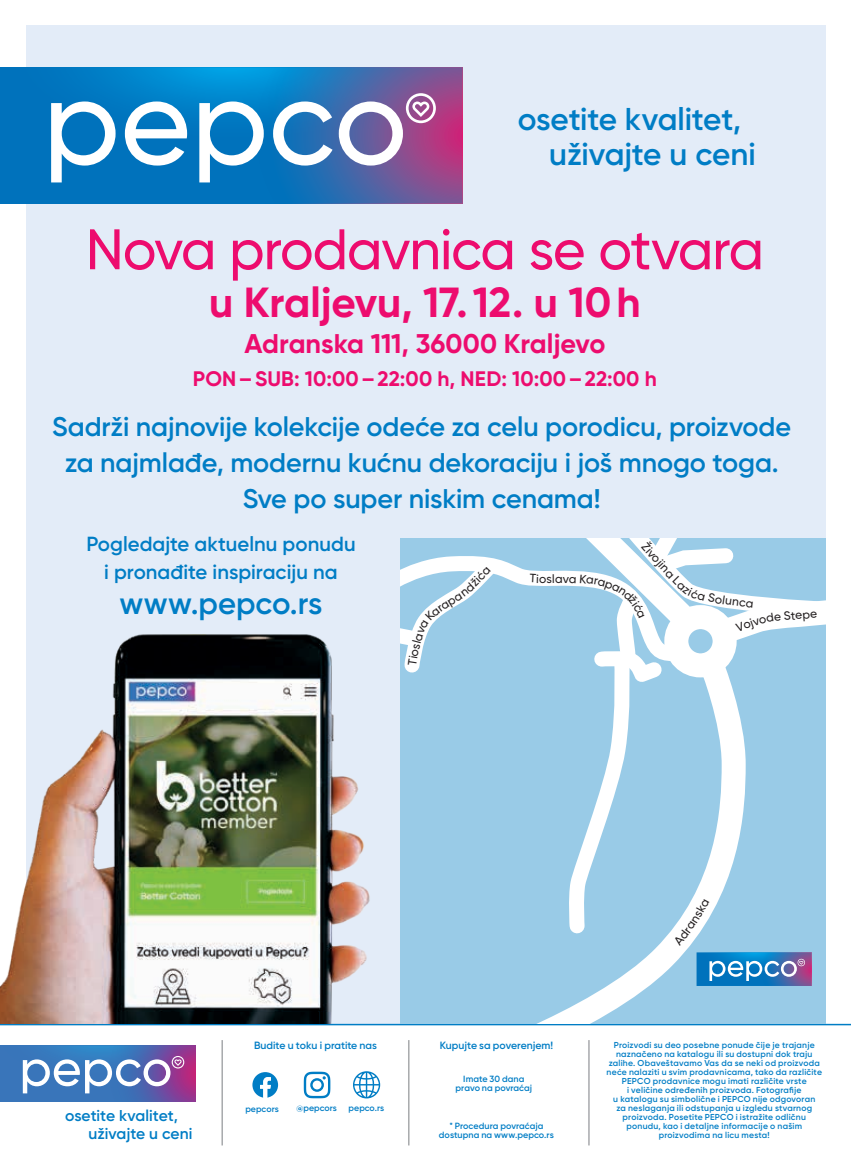
<style>
.page{position:relative;width:851px;height:1170px;background:#fff}
.page>*{position:absolute;margin:0;border:0;box-sizing:border-box;transform-origin:0 0}
.t1{font:500 57px "Gilroy";letter-spacing:-.02em;color:#ed0c6e}
.t2{font:700 42px "Gilroy";letter-spacing:-.005em;color:#ed0c6e}
.t3{font:600 31.5px/35.2px "Gilroy";letter-spacing:-.01em;color:#007dc5}
.t4{font:600 31.05px "Gilroy";letter-spacing:-.005em;color:#007dc5}
.t5{font:600 27px/36px "Gilroy";letter-spacing:-.005em;color:#007dc5;text-align:center}
.t6{font:700 27px "Gilroy";color:#ed0c6e}
.t7{font:700 21px "Gilroy";letter-spacing:.005em;color:#ed0c6e}
.t8{font:600 20.4px/28px "Gilroy";color:#007dc5;text-align:center}
.t9{font:600 15.6px/18.6px "Gilroy";color:#007dc5}
.t10{font:500 12px "Gilroy";color:#231f20}
.t11{font:600 10.5px "Gilroy";letter-spacing:-.005em;color:#007dc5}
.t12{font:600 9px/9px "Gilroy";letter-spacing:.005em;color:#007dc5;text-align:center}
.t13{font:600 8.85px "Gilroy";letter-spacing:.005em;color:#007dc5}
.t14{font:600 8.7px/9px "Gilroy";letter-spacing:.025em;color:#007dc5;text-align:center}
</style>
<div class="page">
<div style="left:26px;top:26px;width:799px;height:998px;background:#e3ecf8"></div>
<div style="left:0;top:67px;width:51px;height:112px;background:#0072bc"></div>
<svg style="left:51px;top:67px;width:411px;height:136px;background:#5087c0"></svg>
<hr style="left:0;top:1023px;width:850px;height:2px;background:#007dc5">
<img style="left:0;top:634px;width:370px;height:389px">
<div style="left:400px;top:538px;width:425px;height:485px;background:#99cbe7"></div>
<svg style="left:539px;top:945px;width:224px;height:78px"></svg>
<svg style="left:696px;top:952px;width:115px;height:33px;background:#4886c1"></svg>
<hr style="left:408px;top:1039px;width:1px;height:106px;background:#a7a9ac">
<hr style="left:221px;top:1039px;width:2px;height:106px;background:#a7a9ac">
<hr style="left:588px;top:1039px;width:1px;height:106px;background:#a7a9ac">
<svg style="left:0;top:1045px;width:195px;height:56px;background:#6880be"></svg>
<svg style="left:353px;top:1071px;width:27px;height:27px"></svg>
<svg style="left:252px;top:1072px;width:26px;height:25px"></svg>
<svg style="left:304px;top:1071px;width:26px;height:27px"></svg>
<svg style="left:400px;top:538px;width:425px;height:407px"></svg>
<h3 class="t3" style="left:549px;top:101px;width:208px;text-indent:-32px">osetite kvalitet, uživajte u ceni</h3>
<h1 class="t1" style="left:86px;top:214px;width:679px">Nova prodavnica se otvara</h1>
<h2 class="t2" style="left:209px;top:276px;width:433px">u Kraljevu, 17.12. u 10h</h2>
<h3 class="t6" style="left:244px;top:327px;width:362px">Adranska 111, 36000 Kraljevo</h3>
<h3 class="t7" style="left:193px;top:366px;width:465px">PON–SUB: 10:00–22:00 h, NED: 10:00–22:00 h</h3>
<h3 class="t5" style="left:52px;top:408px;width:740px">Sadrži najnovije kolekcije odeće za celu porodicu, proizvode za najmlađe, modernu kućnu dekoraciju i još mnogo toga.<br>Sve po super niskim cenama!</h3>
<h3 class="t8" style="left:86px;top:529px;width:271px">Pogledajte aktuelnu ponudu i pronađite inspiraciju na</h3>
<h3 class="t4" style="left:119px;top:584px;width:204px">www.pepco.rs</h3>
<h3 class="t10" style="left:539px;top:571px;width:9px">o</h3>
<h3 class="t10" style="left:562px;top:571px;width:8px">v</h3>
<h3 class="t10" style="left:649px;top:539px;width:24px;rotate:49deg">Živo</h3>
<h3 class="t10" style="left:734px;top:620px;width:25px;rotate:-19deg">Vojv</h3>
<h3 class="t9" style="left:89px;top:1105px;width:105px;text-indent:-24px">osetite kvalitet, uživajte u ceni</h3>
<p class="t11" style="left:254px;top:1038px;width:124px">Budite u toku i pratite nas</p>
<p class="t13" style="left:245px;top:1102px;width:35px">pepcors</p>
<p class="t13" style="left:296px;top:1102px;width:42px">@pepcors</p>
<p class="t13" style="left:348px;top:1102px;width:37px">pepco.rs</p>
<p class="t11" style="left:440px;top:1038px;width:115px">Kupujte sa poverenjem!</p>
<p class="t12" style="left:455px;top:1074px;width:78px">Imate 30 dana pravo na povraćaj</p>
<p class="t12" style="left:439px;top:1120px;width:116px">* Procedura povraćaja dostupna na www.pepco.rs</p>
<p class="t14" style="left:606px;top:1039px;width:217px">Proizvodi su deo posebne ponude čije je trajanje naznačeno na katalogu ili su dostupni dok traju zalihe. Obaveštavamo Vas da se neki od proizvoda neće nalaziti u svim prodavnicama, tako da različite PEPCO prodavnice mogu imati različite vrste<br>i veličine određenih proizvoda. Fotografije<br>u katalogu su simbolične i PEPCO nije odgovoran<br>za neslaganja ili odstupanja u izgledu stvarnog proizvoda. Posetite PEPCO i istražite odličnu ponudu, kao i detaljne informacije o našim proizvodima na licu mesta!</p>
</div>
